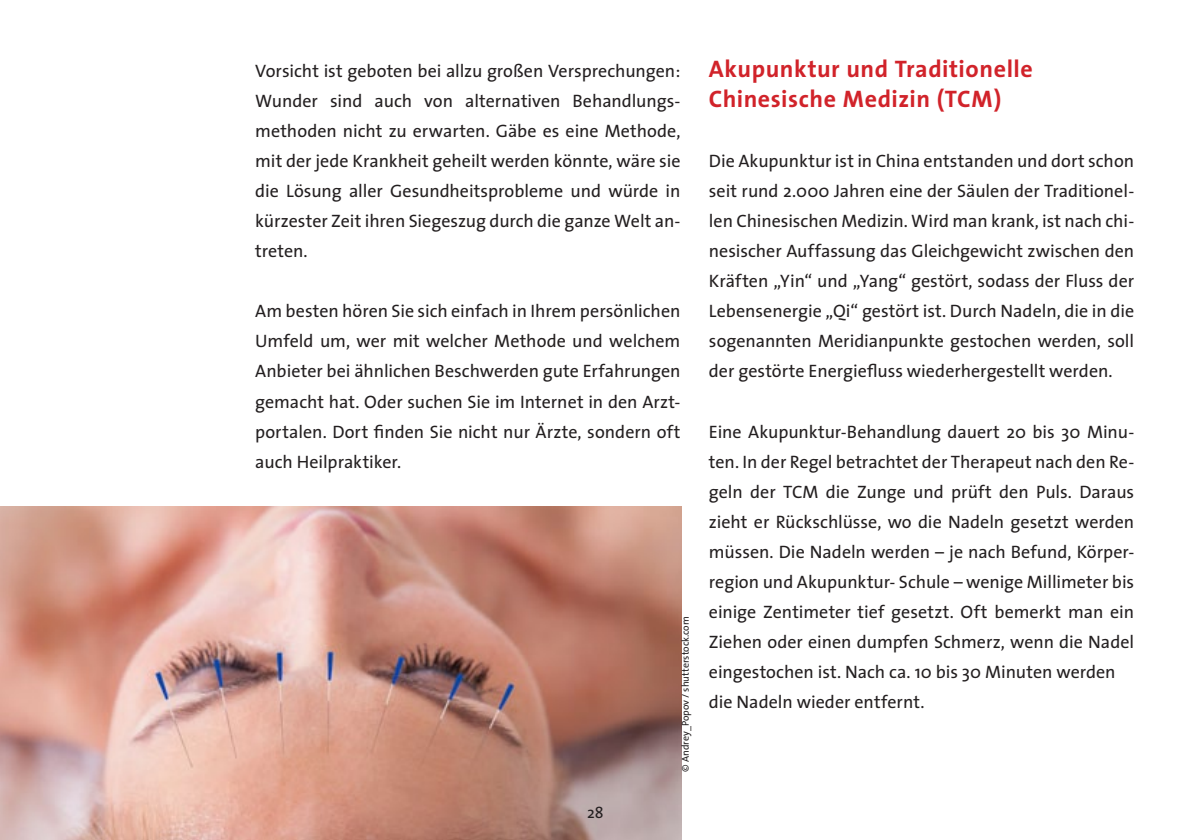
<style>
.page{position:relative;width:1191px;height:840px;background:#fff}
.page>*{position:absolute;margin:0;border:0;box-sizing:border-box;transform-origin:0 0}
.t1{font:700 24px/30px "The Sans";letter-spacing:.02em;color:#d1232a}
.t2{font:18px/30px "The Sans";color:#231f20;text-align:justify}
.t3{font:16px "The Sans";color:#231f20}
.t4{font:10px "The Sans";color:#231f20}
</style>
<div class="page">
<img style="left:0;top:506px;width:681px;height:333px">
<p class="t2" style="left:255px;top:55px;width:427px">Vorsicht ist geboten bei allzu großen Versprechungen:<br>Wunder sind auch von alternativen Behandlungs&shy;methoden nicht zu erwarten. Gäbe es eine Methode, mit der jede Krankheit geheilt werden könnte, wäre sie die Lösung aller Gesundheitsprobleme und würde in kürzester Zeit ihren Siegeszug durch die ganze Welt an&shy;treten.</p>
<p class="t2" style="left:255px;top:295px;width:427px">Am besten hören Sie sich einfach in Ihrem persönlichen Umfeld um, wer mit welcher Methode und welchem Anbieter bei ähnlichen Beschwerden gute Erfahrungen gemacht hat. Oder suchen Sie im Internet in den Arzt&shy;portalen. Dort finden Sie nicht nur Ärzte, sondern oft auch Heilpraktiker.</p>
<p class="t3" style="left:587px;top:798px;width:18px">28</p>
<p class="t4" style="left:677px;top:771px;width:157px;rotate:-90deg">© Andrey_Popov / shutterstock.com</p>
<h1 class="t1" style="left:709px;top:53px;width:325px">Akupunktur und Traditionelle<br>Chinesische Medizin (TCM)</h1>
<p class="t2" style="left:709px;top:145px;width:427px">Die Akupunktur ist in China entstanden und dort schon seit rund 2.000 Jahren eine der Säulen der Traditionel&shy;len Chinesischen Medizin. Wird man krank, ist nach chi&shy;nesischer Auffassung das Gleichgewicht zwischen den Kräften „Yin“ und „Yang“ gestört, sodass der Fluss der Lebensenergie „Qi“ gestört ist. Durch Nadeln, die in die sogenannten Meridianpunkte gestochen werden, soll der gestörte Energiefluss wiederhergestellt werden.</p>
<p class="t2" style="left:709px;top:415px;width:427px;text-align:left">Eine Akupunktur-Behandlung dauert 20 bis 30 Minu&shy;ten. In der Regel betrachtet der Therapeut nach den Re&shy;geln der TCM die Zunge und prüft den Puls. Daraus zieht er Rückschlüsse, wo die Nadeln gesetzt werden müssen. Die Nadeln werden – je nach Befund, Körper&shy;region und Akupunktur- Schule – wenige Millimeter bis einige Zentimeter tief gesetzt. Oft bemerkt man ein Ziehen oder einen dumpfen Schmerz, wenn die Nadel eingestochen ist. Nach ca. 10 bis 30 Minuten werden die Nadeln wieder entfernt.</p>
</div>
